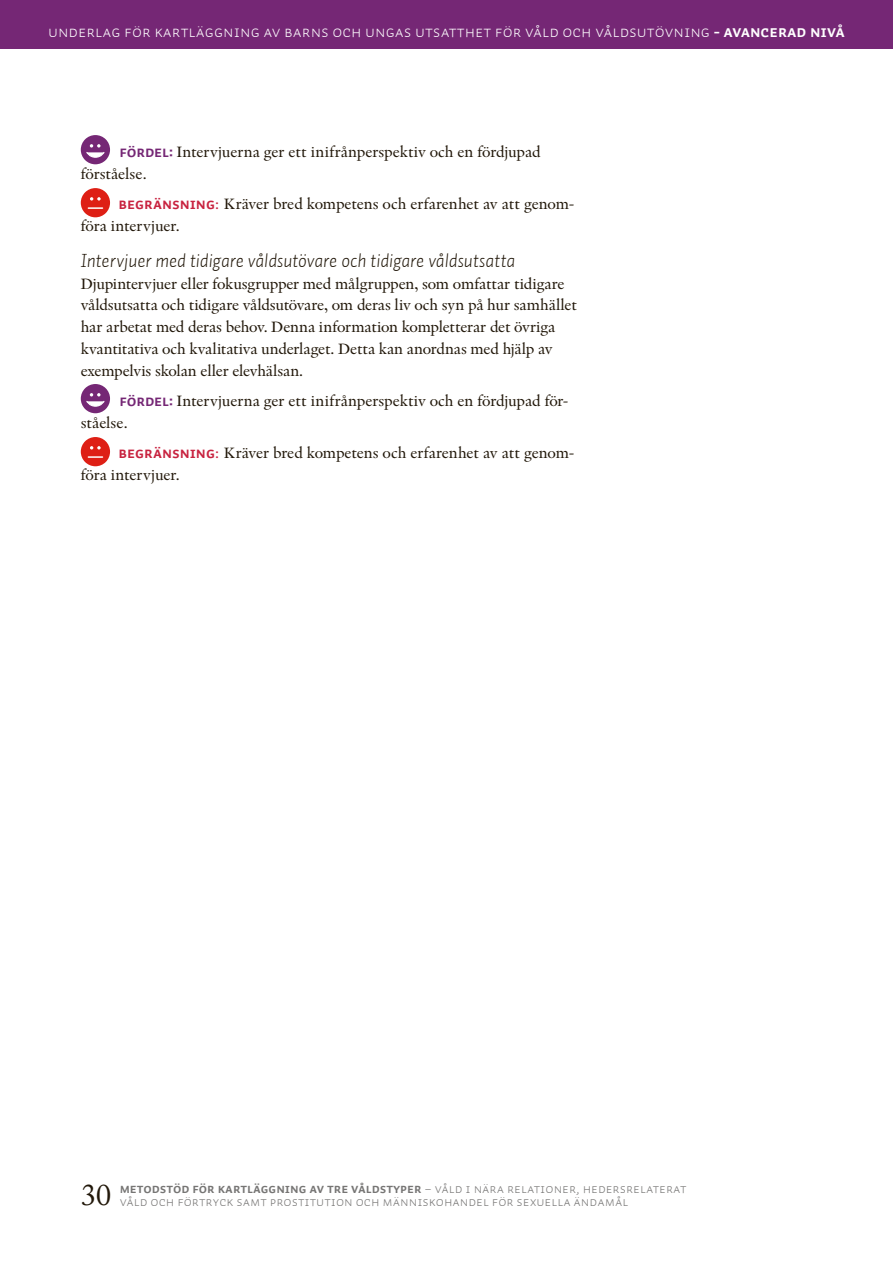
<style>
.page{position:relative;width:893px;height:1263px;background:#fff}
.page>*{position:absolute;margin:0;border:0;box-sizing:border-box;transform-origin:0 0}
.t1{font:30px "Adobe Caslon Pro";color:#211709}
.Rubrik_4{font:italic 300 19.5px "Auto 1";letter-spacing:-.005em;color:#211709}
.t2{font:16.5px "Auto 1 Light Sm Cp";color:#fff}
.Brödtext{font:15.75px/21.8px "Indigo Antiqua Pro Text";letter-spacing:-.01em;color:#211709}
.t3{font:13.5px "Auto 1 Bold Sm Cp";color:#767574}
.t4{font:13.5px "Auto 1 Light Sm Cp";color:#767574}
.s1{font-family:"Auto 1 Bold Sm Cp"}
.s2{font-family:"Auto 1 Bold Sm Cp";color:#752775}
.s3{font-family:"Auto 1 Bold Sm Cp";color:#c82340}
.s4{color:#c82340}
.s5{font-family:"Auto 1 Light Sm Cp"}
</style>
<div class="page">
<div style="left:0;top:0;width:893px;height:49px;background:#752775"></div>
<svg style="left:81px;top:135px;width:29px;height:29px"></svg>
<svg style="left:81px;top:188px;width:29px;height:29px"></svg>
<svg style="left:81px;top:384px;width:29px;height:29px"></svg>
<svg style="left:81px;top:437px;width:29px;height:29px"></svg>
<p class="t2" style="left:48px;top:22px;width:798px">Underlag för kartläggning av barns och ungas utsatthet för våld och våldsutövning <span class="s1">- avancerad NIVÅ</span></p>
<p class="Brödtext" style="left:81px;top:141px;width:461px;text-indent:39px"><span class="s2">Fördel:</span> Intervjuerna ger ett inifrånperspektiv och en fördjupad förståelse.</p>
<p class="Brödtext" style="left:81px;top:193px;width:495px;text-indent:38px"><span class="s3">Begränsning</span><span class="s4">:</span> Kräver bred kompetens och erfarenhet av att genom&shy;föra intervjuer.</p>
<h3 class="Rubrik_4" style="left:81px;top:248px;width:436px">Intervjuer med tidigare våldsutövare och tidigare våldsutsatta</h3>
<p class="Brödtext" style="left:81px;top:273px;width:498px">Djupintervjuer eller fokusgrupper med målgruppen, som omfattar tidigare våldsutsatta och tidigare våldsutövare, om deras liv och syn på hur samhället har arbetat med deras behov. Denna information kompletterar det övriga kvantitativa och kvalitativa underlaget. Detta kan anordnas med hjälp av exempelvis skolan eller elevhälsan.</p>
<p class="Brödtext" style="left:81px;top:390px;width:489px;text-indent:39px"><span class="s2">Fördel:</span> Intervjuerna ger ett inifrånperspektiv och en fördjupad för&shy;ståelse.</p>
<p class="Brödtext" style="left:81px;top:442px;width:495px;text-indent:38px"><span class="s3">Begränsning</span><span class="s4">:</span> Kräver bred kompetens och erfarenhet av att genom&shy;föra intervjuer.</p>
<h1 class="t1" style="left:81px;top:1177px;width:31px">30</h1>
<p class="t3" style="left:120px;top:1180px;width:568px">metodstöd för kartläggning av tre våldstyper <span class="s5">– våLD I NÄRA RELATIONER, hedersrelaterat</span></p>
<p class="t4" style="left:120px;top:1194px;width:510px">våld och förtryck samt prostitution och människohandel för sexuella ändamål</p>
</div>
